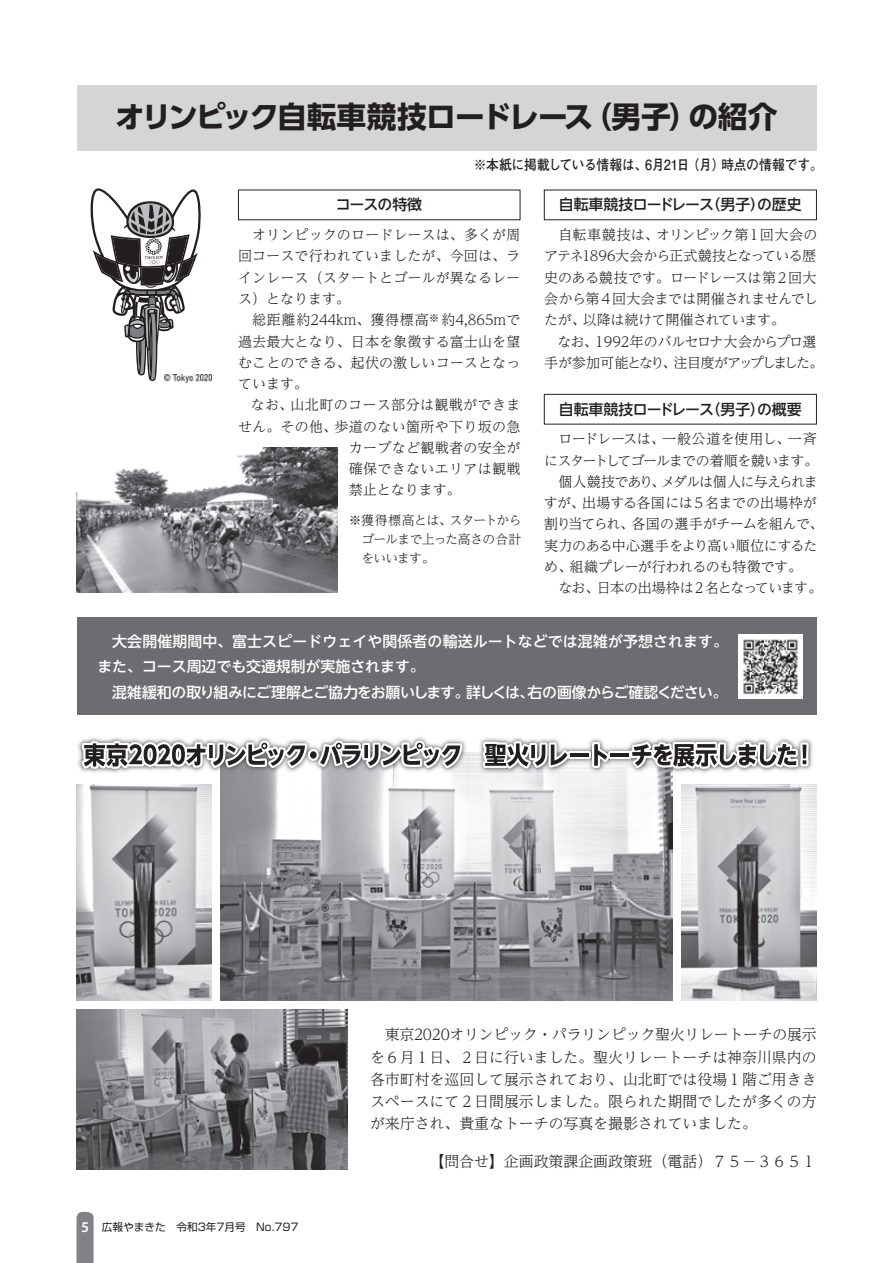
<style>
.page{position:relative;width:893px;height:1263px;background:#fff}
.page>*{position:absolute;margin:0;border:0;box-sizing:border-box;transform-origin:0 0}
.t1{font:700 29.7px "UD Shin Go Pr 6 N";letter-spacing:-.03em;color:#231f20}
.t2{font:300 14.85px/22px "UD Reimin Pr 6 N";color:#231f20;text-align:justify}
.t3{font:500 14.85px/25.5px "UD Shin Go NT Pr 6 N";color:#fff}
.t4{font:500 14.85px "UD Shin Go NT Pr 6 N";letter-spacing:-.01em;color:#231f20}
.t5{font:300 14.1px/21.3px "UD Reimin Pr 6 N";letter-spacing:-.04em;color:#231f20}
.t6{font:300 14.1px/21.3px "UD Reimin Pr 6 N";color:#231f20}
.t7{font:300 14.1px "UD Reimin Pr 6 N";letter-spacing:.02em;color:#231f20}
.t8{font:700 14.1px "Futo Go B101 Pr 6 N";letter-spacing:-.02em;color:#231f20;scale:.91 1}
.t9{font:300 14.1px "UD Reimin Pr 6 N";letter-spacing:.025em;color:#231f20}
.t10{font:300 12.75px/18.8px "UD Reimin Pr 6 N";letter-spacing:-.045em;color:#231f20;text-align:justify}
.t11{font:10.65px "Shin Go Pr 6 N";color:#231f20}
.s1{font-family:"Myriad Pro";font-weight:600;font-size:14.85px;color:#fff}
</style>
<div class="page">
<img style="left:77px;top:447px;width:261px;height:146px">
<div style="left:77px;top:617px;width:739px;height:98px;background:#6c6d70"></div>
<img style="left:738px;top:634px;width:65px;height:65px">
<div style="left:77px;top:85px;width:739px;height:65px;background:#d4d5d7"></div>
<img style="left:465px;top:776px;width:163px;height:225px">
<img style="left:811px;top:784px;width:5px;height:217px">
<img style="left:92px;top:737px;width:721px;height:39px">
<svg style="left:77px;top:738px;width:388px;height:525px"></svg>
<svg style="left:480px;top:739px;width:93px;height:33px"></svg>
<hr style="left:570px;top:753px;width:19px;height:4px;background:#231f20">
<svg style="left:590px;top:740px;width:23px;height:30px"></svg>
<hr style="left:610px;top:753px;width:19px;height:4px;background:#231f20">
<svg style="left:628px;top:738px;width:183px;height:263px"></svg>
<div style="left:544px;top:394px;width:273px;height:30px;border:1px solid #231f20"></div>
<svg style="left:90px;top:188px;width:111px;height:193px"></svg>
<img style="left:165px;top:375px;width:46px;height:8px">
<h1 class="t1" style="left:115px;top:92px;width:664px">オリンピック自転車競技ロードレース（男子）の紹介</h1>
<p class="t4" style="left:336px;top:192px;width:88px">コースの特徴</p>
<p class="t8" style="left:474px;top:154px;width:385px">※本紙に掲載している情報は、6月21日（月）時点の情報です。</p>
<p class="t4" style="left:559px;top:192px;width:244px">自転車競技ロードレース（男子）の歴史</p>
<p class="t6" style="left:238px;top:224px;width:284px">　オリンピックのロードレースは、多くが周回コースで行われていましたが、今回は、ラインレース（スタートとゴールが異なるレース）となります。<br>　総距離約244km、獲得標高<sup>※</sup> 約4,865mで過去最大となり、日本を象徴する富士山を望むことのできる、起伏の激しいコースとなっています。</p>
<p class="t9" style="left:251px;top:393px;width:271px">なお、山北町のコース部分は観戦ができま</p>
<p class="t7" style="left:238px;top:415px;width:284px">せん。その他、歩道のない箇所や下り坂の急</p>
<p class="t7" style="left:349px;top:436px;width:173px">カーブなど観戦者の安全が</p>
<p class="t7" style="left:349px;top:457px;width:173px">確保できないエリアは観戦</p>
<p class="t6" style="left:349px;top:479px;width:114px">禁止となります。</p>
<p class="t10" style="left:361px;top:510px;width:162px;text-indent:-13px">※獲得標高とは、スタートからゴールまで上った高さの合計をいいます。</p>
<p class="t5" style="left:544px;top:224px;width:281px">　自転車競技は、オリンピック第１回大会のアテネ1896大会から正式競技となっている歴史のある競技です。ロードレースは第２回大会から第４回大会までは開催されませんでしたが、以降は続けて開催されています。<br>　なお、1992年のバルセロナ大会からプロ選手が参加可能となり、注目度がアップしました。</p>
<p class="t4" style="left:559px;top:397px;width:244px">自転車競技ロードレース（男子）の概要</p>
<p class="t5" style="left:544px;top:428px;width:281px">　ロードレースは、一般公道を使用し、一斉にスタートしてゴールまでの着順を競います。　個人競技であり、メダルは個人に与えられますが、出場する各国には５名までの出場枠が割り当てられ、各国の選手がチームを組んで、実力のある中心選手をより高い順位にするため、組織プレーが行われるのも特徴です。<br>　なお、日本の出場枠は２名となっています。</p>
<p class="t3" style="left:97px;top:628px;width:632px">　大会開催期間中、富士スピードウェイや関係者の輸送ルートなどでは混雑が予想されます。また、コース周辺でも交通規制が実施されます。<br>　混雑緩和の取り組みにご理解とご協力をお願いします。詳しくは、右の画像からご確認ください。</p>
<p class="t2" style="left:370px;top:1023px;width:448px">　東京2020オリンピック・パラリンピック聖火リレートーチの展示を６月１日、２日に行いました。聖火リレートーチは神奈川県内の各市町村を巡回して展示されており、山北町では役場１階ご用ききスペースにて２日間展示しました。限られた期間でしたが多くの方が来庁され、貴重なトーチの写真を撮影されていました。</p>
<p class="t11" style="left:81px;top:1218px;width:219px"><span class="s1">5</span> 広報やまきた　令和3年7月号　No.797</p>
<p class="t2" style="left:429px;top:1150px;width:388px">【問合せ】企画政策課企画政策班（電話）７５－３６５１</p>
</div>
